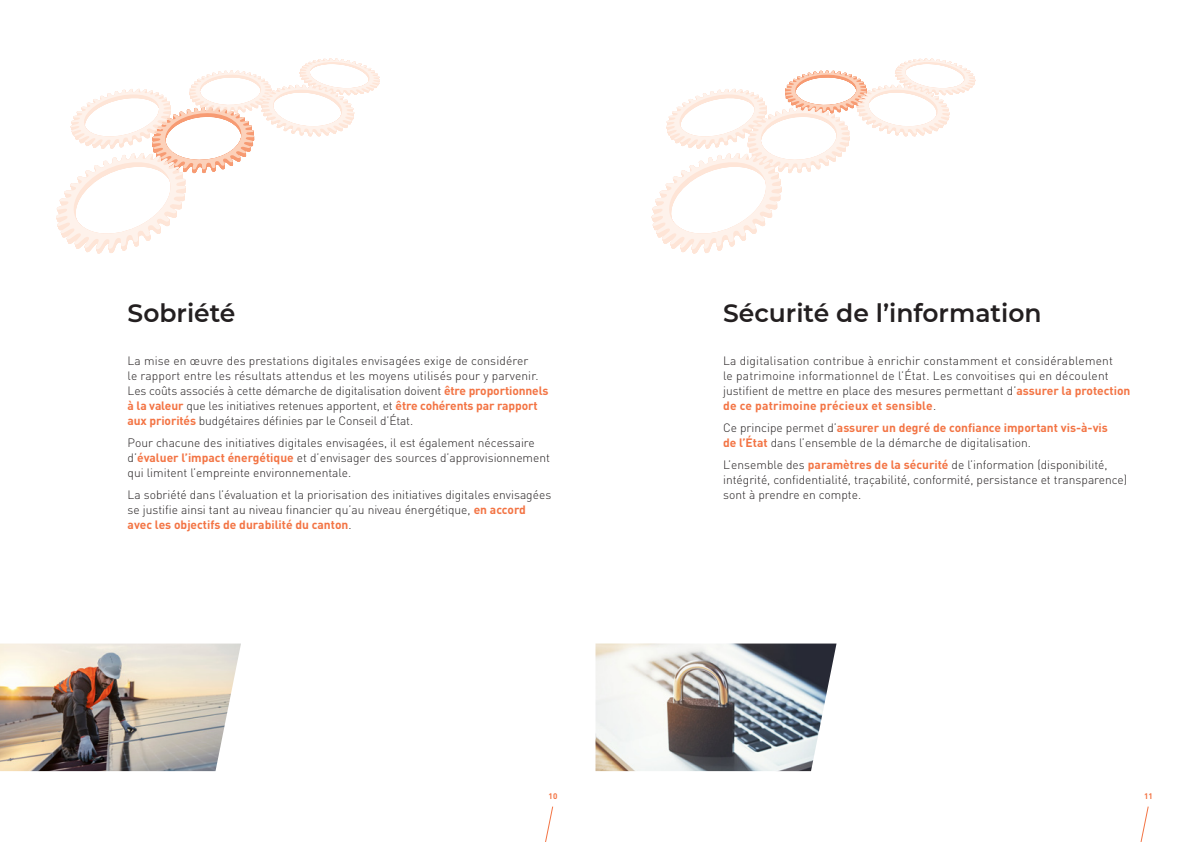
<style>
.page{position:relative;width:1191px;height:842px;background:#fff}
.page>*{position:absolute;margin:0;border:0;box-sizing:border-box;transform-origin:0 0}
.t1{font:600 25px "Montserrat";color:#231f20}
.t2{font:300 12px/15px "DIN Pro";color:#231f20}
.t3{font:700 8px "DIN Pro";color:#f37444}
.s1{font-weight:700;color:#f37444}
</style>
<div class="page">
<img style="left:595px;top:643px;width:241px;height:128px">
<img style="left:0;top:643px;width:241px;height:128px">
<svg style="left:56px;top:58px;width:324px;height:196px"></svg>
<svg style="left:651px;top:58px;width:324px;height:196px"></svg>
<svg style="left:1140px;top:806px;width:8px;height:36px"></svg>
<svg style="left:545px;top:806px;width:8px;height:36px"></svg>
<h1 class="t1" style="left:128px;top:295px;width:109px">Sobriété</h1>
<p class="t2" style="left:128px;top:352px;width:422px">La mise en œuvre des prestations digitales envisagées exige de considérer<br>le rapport entre les résultats attendus et les moyens utilisés pour y parvenir.<br>Les coûts associés à cette démarche de digitalisation doivent <span class="s1">être proportionnels à la valeur</span> que les initiatives retenues apportent, et <span class="s1">être cohérents par rapport aux priorités</span> budgétaires définies par le Conseil d’État.</p>
<p class="t2" style="left:128px;top:434px;width:424px">Pour chacune des initiatives digitales envisagées, il est également nécessaire d’<span class="s1">évaluer l’impact énergétique</span> et d’envisager des sources d’approvisionnement qui limitent l’empreinte environnementale.</p>
<p class="t2" style="left:128px;top:486px;width:425px">La sobriété dans l’évaluation et la priorisation des initiatives digitales envisagées se justifie ainsi tant au niveau financier qu’au niveau énergétique, <span class="s1">en accord avec les objectifs de durabilité du canton</span>.</p>
<h1 class="t1" style="left:723px;top:295px;width:320px">Sécurité de l’information</h1>
<p class="t2" style="left:723px;top:352px;width:409px">La digitalisation contribue à enrichir constamment et considérablement<br>le patrimoine informationnel de l’État. Les convoitises qui en découlent justifient de mettre en place des mesures permettant d’<span class="s1">assurer la protection de ce patrimoine précieux et sensible</span>.</p>
<p class="t2" style="left:723px;top:419px;width:386px">Ce principe permet d’<span class="s1">assurer un degré de confiance important vis-à-vis de l’État</span> dans l’ensemble de la démarche de digitalisation.</p>
<p class="t2" style="left:723px;top:456px;width:406px">L’ensemble des <span class="s1">paramètres de la sécurité</span> de l’information (disponibilité, intégrité, confidentialité, traçabilité, conformité, persistance et transparence) sont à prendre en compte.</p>
<p class="t3" style="left:548px;top:790px;width:10px">10</p>
<p class="t3" style="left:1144px;top:790px;width:10px">11</p>
</div>
